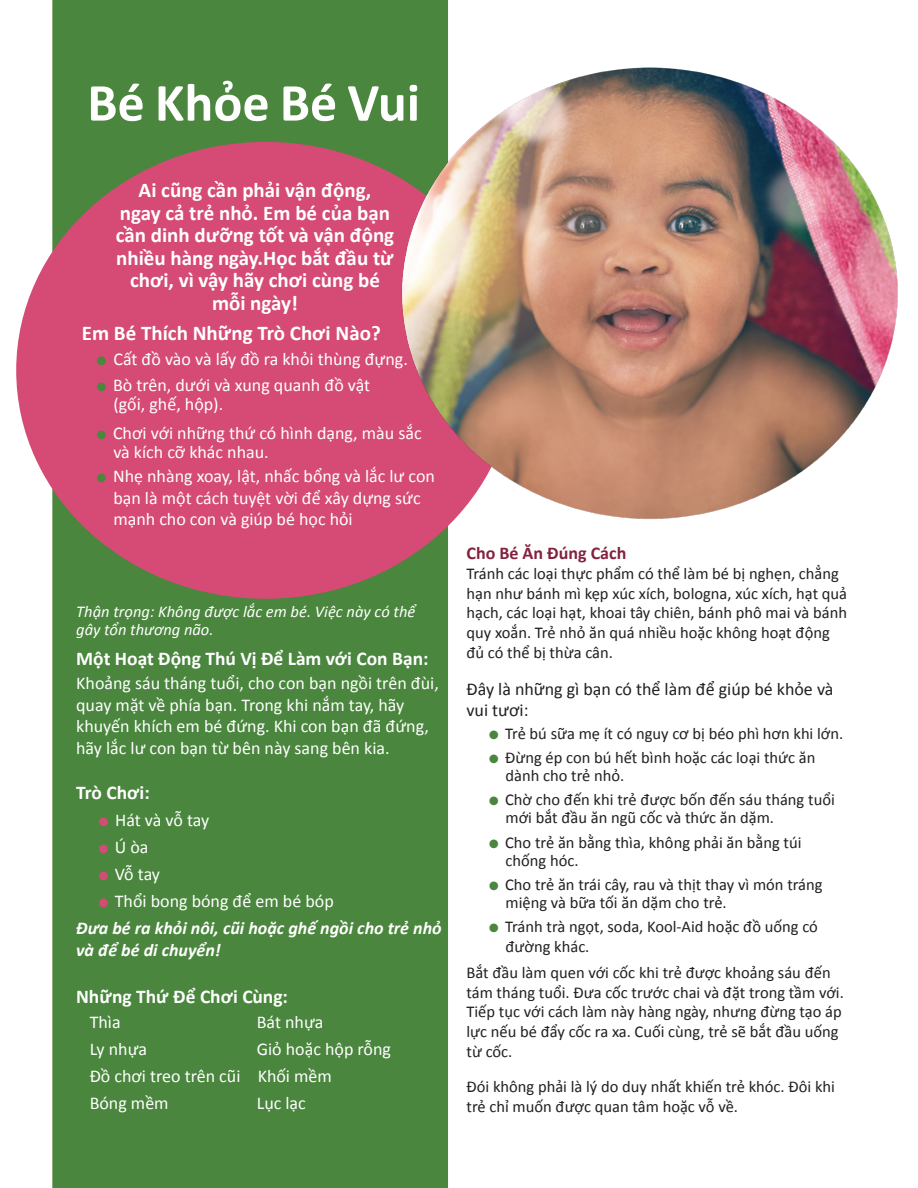
<style>
.page{position:relative;width:918px;height:1188px;background:#fff}
.page>*{position:absolute;margin:0;border:0;box-sizing:border-box;transform-origin:0 0}
.t1{font:700 54px "Calibri";color:#fff}
.t2{font:700 21px "Calibri";color:#fff}
.t3{font:700 19.5px "Calibri";color:#fff}
.t4{font:18px/21.6px "Calibri";color:#fff}
.t5{font:italic 700 18px/21.6px "Calibri";color:#fff}
.t6{font:18px/21.6px "Calibri";color:#231f20}
.t7{font:700 18px "Calibri";color:#83223e}
.t8{font:16.5px/19.8px "Calibri";color:#231f20}
.t9{font:italic 16.5px "Calibri";color:#fff}
.s1{color:#4a863d}
.s2{color:#d54b76}
</style>
<div class="page">
<div style="left:52px;top:0;width:396px;height:1188px;background:#4a863d"></div>
<div style="left:16px;top:142px;width:499px;height:457px;background:#d54b76;border-radius:50%"></div>
<img style="left:392px;top:34px;width:506px;height:522px">
<p class="t1" style="left:87px;top:68px;width:334px">Bé Khỏe Bé Vui</p>
<p class="t2" style="left:139px;top:177px;width:234px">Ai cũng cần phải vận động,</p>
<p class="t2" style="left:120px;top:199px;width:272px">ngay cả trẻ nhỏ. Em bé của bạn</p>
<p class="t2" style="left:116px;top:222px;width:280px">cần dinh dưỡng tốt và vận động</p>
<p class="t2" style="left:116px;top:244px;width:279px">nhiều hàng ngày.Học bắt đầu từ</p>
<p class="t2" style="left:130px;top:267px;width:251px">chơi, vì vậy hãy chơi cùng bé</p>
<p class="t2" style="left:212px;top:289px;width:87px">mỗi ngày!</p>
<p class="t2" style="left:82px;top:319px;width:300px">Em Bé Thích Những Trò Chơi Nào?</p>
<p class="t4" style="left:97px;top:349px;width:313px"><span class="s1">●</span> Cất đồ vào và lấy đồ ra khỏi thùng đựng.</p>
<p class="t4" style="left:97px;top:374px;width:275px"><span class="s1">●</span> Bò trên, dưới và xung quanh đồ vật</p>
<p class="t4" style="left:113px;top:394px;width:111px">(gối, ghế, hộp).</p>
<p class="t4" style="left:97px;top:422px;width:326px"><span class="s1">●</span> Chơi với những thứ có hình dạng, màu sắc</p>
<p class="t4" style="left:113px;top:442px;width:157px">và kích cỡ khác nhau.</p>
<p class="t4" style="left:97px;top:466px;width:340px"><span class="s1">●</span> Nhẹ nhàng xoay, lật, nhấc bổng và lắc lư con</p>
<p class="t4" style="left:113px;top:487px;width:309px">bạn là một cách tuyệt vời để xây dựng sức</p>
<p class="t4" style="left:113px;top:509px;width:241px">mạnh cho con và giúp bé học hỏi</p>
<p class="t9" style="left:76px;top:600px;width:341px">Thận trọng: Không được lắc em bé. Việc này có thể</p>
<p class="t9" style="left:76px;top:618px;width:139px">gây tổn thương não.</p>
<p class="t3" style="left:76px;top:646px;width:354px">Một Hoạt Động Thú Vị Để Làm với Con Bạn:</p>
<p class="t4" style="left:76px;top:672px;width:364px">Khoảng sáu tháng tuổi, cho con bạn ngồi trên đùi, quay mặt về phía bạn. Trong khi nắm tay, hãy</p>
<p class="t4" style="left:76px;top:716px;width:354px">khuyến khích em bé đứng. Khi con bạn đã đứng, hãy lắc lư con bạn từ bên này sang bên kia.</p>
<p class="t3" style="left:76px;top:780px;width:75px">Trò Chơi:</p>
<p class="t4" style="left:99px;top:809px;width:112px"><span class="s2">●</span> Hát và vỗ tay</p>
<p class="t4" style="left:99px;top:836px;width:51px"><span class="s2">●</span> Ú òa</p>
<p class="t4" style="left:99px;top:863px;width:63px"><span class="s2">●</span> Vỗ tay</p>
<p class="t4" style="left:99px;top:890px;width:237px"><span class="s2">●</span> Thổi bong bóng để em bé bóp</p>
<p class="t5" style="left:76px;top:917px;width:367px">Đưa bé ra khỏi nôi, cũi hoặc ghế ngồi cho trẻ nhỏ và để bé di chuyển!</p>
<p class="t3" style="left:76px;top:984px;width:213px">Những Thứ Để Chơi Cùng:</p>
<p class="t4" style="left:90px;top:1011px;width:32px">Thìa</p>
<p class="t4" style="left:257px;top:1011px;width:68px">Bát nhựa</p>
<p class="t4" style="left:90px;top:1038px;width:59px">Ly nhựa</p>
<p class="t4" style="left:257px;top:1038px;width:136px">Giỏ hoặc hộp rỗng</p>
<p class="t4" style="left:90px;top:1065px;width:244px">Đồ chơi treo trên cũi Khối mềm</p>
<p class="t4" style="left:90px;top:1092px;width:81px">Bóng mềm</p>
<p class="t4" style="left:257px;top:1092px;width:51px">Lục lạc</p>
<p class="t7" style="left:466px;top:541px;width:161px">Cho Bé Ăn Đúng Cách</p>
<p class="t8" style="left:466px;top:563px;width:382px">Tránh các loại thực phẩm có thể làm bé bị nghẹn, chẳng hạn như bánh mì kẹp xúc xích, bologna, xúc xích, hạt quả hạch, các loại hạt, khoai tây chiên, bánh phô mai và bánh quy xoắn. Trẻ nhỏ ăn quá nhiều hoặc không hoạt động đủ có thể bị thừa cân.</p>
<p class="t6" style="left:466px;top:678px;width:369px">Đây là những gì bạn có thể làm để giúp bé khỏe và vui tươi:</p>
<p class="t8" style="left:489px;top:723px;width:356px"><span class="s1">●</span> Trẻ bú sữa mẹ ít có nguy cơ bị béo phì hơn khi lớn.</p>
<p class="t8" style="left:489px;top:747px;width:328px"><span class="s1">●</span> Đừng ép con bú hết bình hoặc các loại thức ăn</p>
<p class="t8" style="left:506px;top:765px;width:120px">dành cho trẻ nhỏ.</p>
<p class="t8" style="left:489px;top:789px;width:347px"><span class="s1">●</span> Chờ cho đến khi trẻ được bốn đến sáu tháng tuổi</p>
<p class="t8" style="left:506px;top:807px;width:270px">mới bắt đầu ăn ngũ cốc và thức ăn dặm.</p>
<p class="t8" style="left:489px;top:833px;width:314px"><span class="s1">●</span> Cho trẻ ăn bằng thìa, không phải ăn bằng túi</p>
<p class="t8" style="left:506px;top:851px;width:74px">chống hóc.</p>
<p class="t8" style="left:489px;top:875px;width:335px"><span class="s1">●</span> Cho trẻ ăn trái cây, rau và thịt thay vì món tráng</p>
<p class="t8" style="left:506px;top:893px;width:223px">miệng và bữa tối ăn dặm cho trẻ.</p>
<p class="t8" style="left:489px;top:917px;width:330px"><span class="s1">●</span> Tránh trà ngọt, soda, Kool-Aid hoặc đồ uống có</p>
<p class="t8" style="left:506px;top:937px;width:85px">đường khác.</p>
<p class="t8" style="left:466px;top:962px;width:379px">Bắt đầu làm quen với cốc khi trẻ được khoảng sáu đến tám tháng tuổi. Đưa cốc trước chai và đặt trong tầm với.<br>Tiếp tục với cách làm này hàng ngày, nhưng đừng tạo áp lực nếu bé đẩy cốc ra xa. Cuối cùng, trẻ sẽ bắt đầu uống từ cốc.</p>
<p class="t8" style="left:466px;top:1076px;width:370px">Đói không phải là lý do duy nhất khiến trẻ khóc. Đôi khi trẻ chỉ muốn được quan tâm hoặc vỗ về.</p>
</div>
